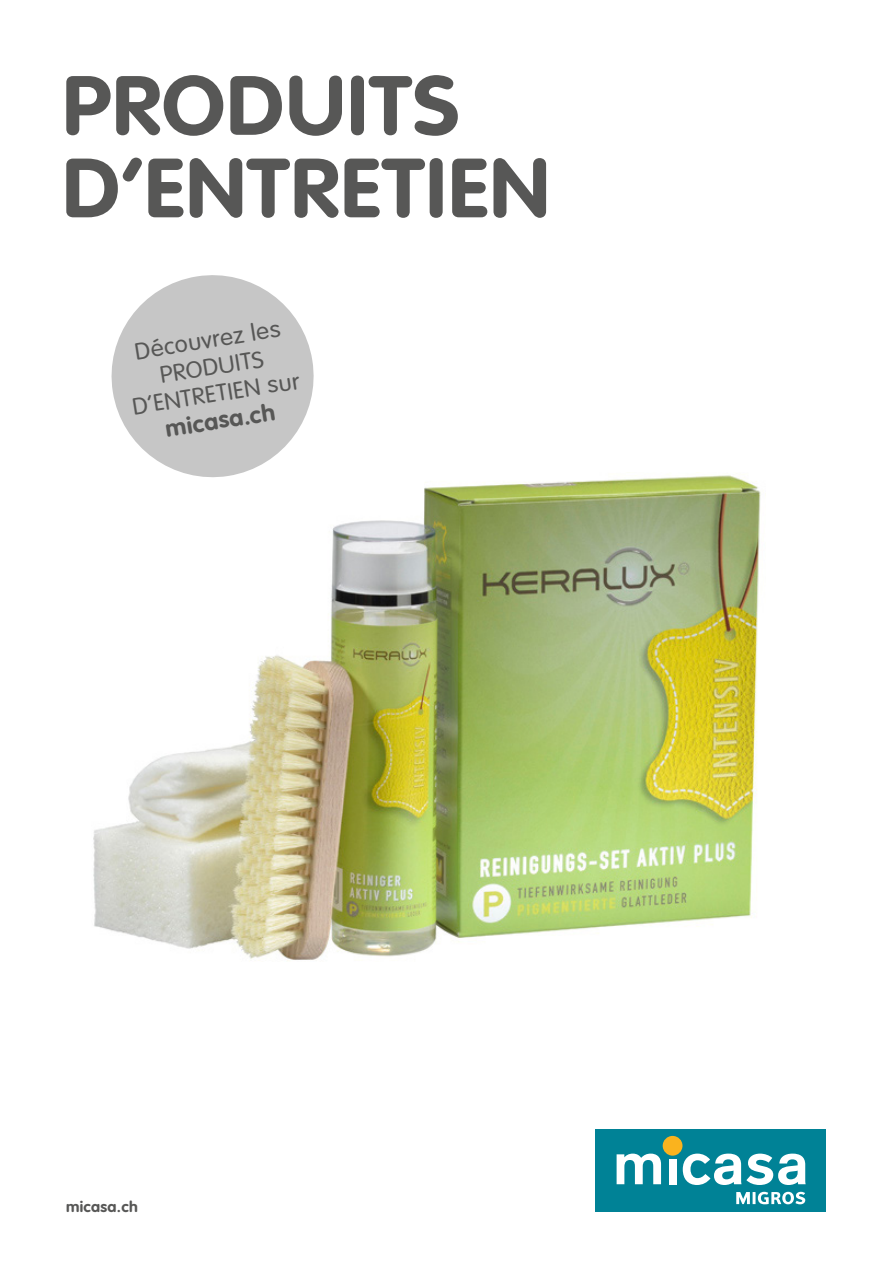
<style>
.page{position:relative;width:893px;height:1263px;background:#fff}
.page>*{position:absolute;margin:0;border:0;box-sizing:border-box;transform-origin:0 0}
.t1{font:700 82.5px/82.5px "VAG Rounded";letter-spacing:.02em;color:#575756;scale:1.05 1}
.t2{font:300 23.25px/27px "VAG Rounded";color:#575756;text-align:center;scale:1.05 1}
.t3{font:700 23.25px "VAG Rounded";color:#575756;scale:1.05 1}
.t4{font:700 15px "VAG Rounded";letter-spacing:.02em;color:#575756;scale:1.05 1}
</style>
<div class="page">
<div style="left:596px;top:1129px;width:230px;height:83px;background:#008296"></div>
<svg style="left:736px;top:1192px;width:69px;height:12px"></svg>
<svg style="left:617px;top:1153px;width:44px;height:31px"></svg>
<div style="left:663px;top:1136px;width:19px;height:20px;background:#fab31e;border-radius:50%"></div>
<div style="left:669px;top:1159px;width:7px;height:25px;background:#fff"></div>
<svg style="left:683px;top:1153px;width:123px;height:32px"></svg>
<img style="left:93px;top:475px;width:668px;height:486px">
<svg style="left:104px;top:275px;width:217px;height:210px;fill:#c6c6c6"></svg>
<h1 class="t1" style="left:62px;top:64px;width:465px">PRODUITS<br>D’ENTRETIEN</h1>
<p class="t2" style="left:122px;top:340px;width:163px;rotate:-9deg">Découvrez les<br>PRODUITS<br>D’ENTRETIEN sur</p>
<p class="t3" style="left:163px;top:415px;width:107px;rotate:-9deg">micasa.ch</p>
<p class="t4" style="left:66px;top:1198px;width:70px">micasa.ch</p>
</div>
